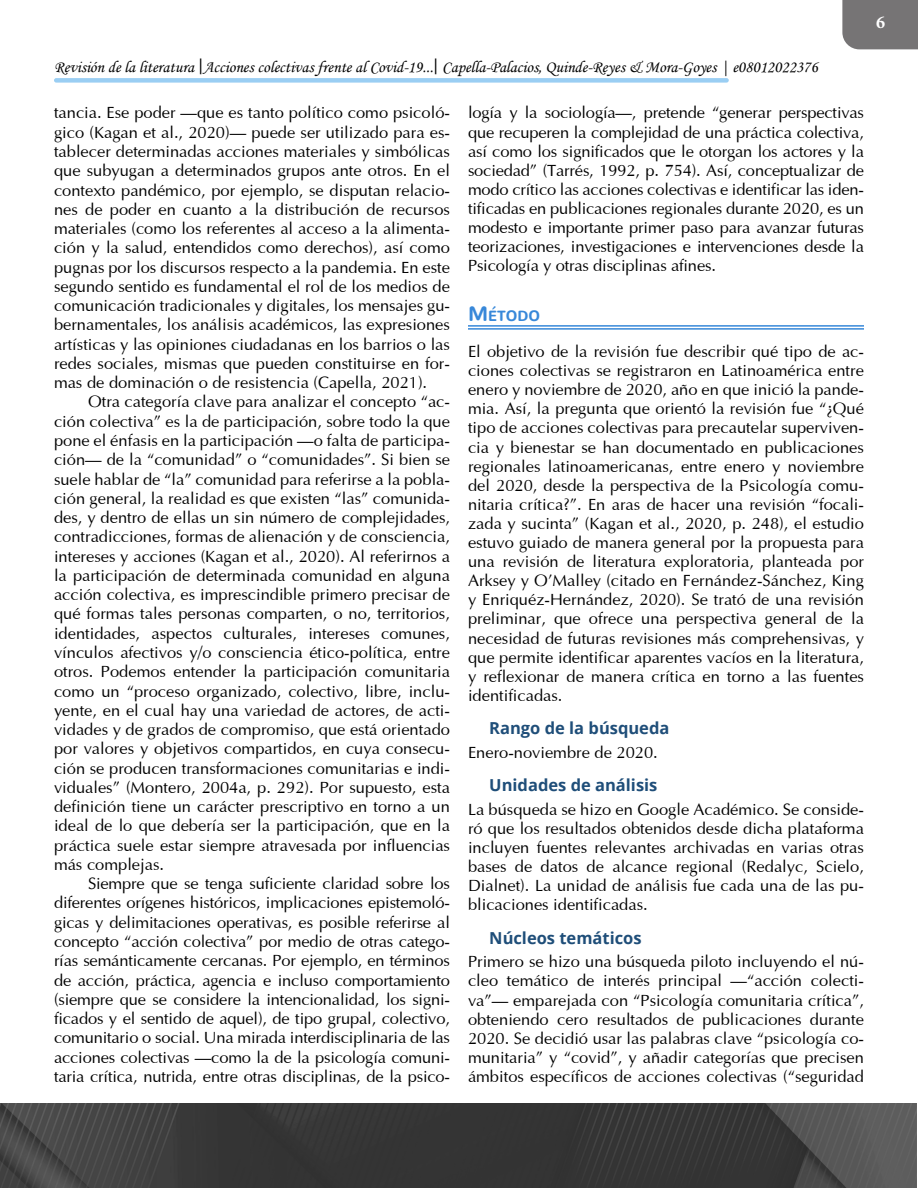
<style>
.page{position:relative;width:918px;height:1188px;background:#fff}
.page>*{position:absolute;margin:0;border:0;box-sizing:border-box;transform-origin:0 0}
.t1{font:700 18px "Minion Pro";color:#fff}
.t2{font:16.5px/19.2px "Optima";color:#000;text-align:justify}
.t3{font:16.5px "Monotype Corsiva";color:#000}
.Nivel_2{font:700 16.5px "Open Sans";color:#1f4e79}
.Nivel_1{font:800 14.7px "Nunito";color:#3888d9}
.s1{font-family:"Soberana Sans";font-size:15px}
.s2{font-size:21px}
</style>
<div class="page">
<div style="left:54px;top:78px;width:675px;height:5px;background:#9acef3;border-radius:2px"></div>
<img style="left:0;top:1103px;width:917px;height:85px">
<div style="left:842px;top:0;width:76px;height:49px;background:#767475"></div>
<hr style="left:468px;top:325px;width:396px;height:2px;background:#3888d9">
<hr style="left:468px;top:328px;width:396px;height:2px;background:#3888d9">
<p class="t3" style="left:54px;top:57px;width:765px">Revisión de la literatura <span class="s1">|</span>Acciones colectivas frente al Covid-19...<span class="s1">|</span> Capella-Palacios, Quinde-Reyes &amp; Mora-Goyes | e08012022376</p>
<p class="t2" style="left:54px;top:102px;width:398px">tancia. Ese poder —que es tanto político como psicoló&shy;gico (Kagan et al., 2020)— puede ser utilizado para es&shy;tablecer determinadas acciones materiales y simbólicas que subyugan a determinados grupos ante otros. En el contexto pandémico, por ejemplo, se disputan relacio&shy;nes de poder en cuanto a la distribución de recursos materiales (como los referentes al acceso a la alimenta&shy;ción y la salud, entendidos como derechos), así como pugnas por los discursos respecto a la pandemia. En este segundo sentido es fundamental el rol de los medios de comunicación tradicionales y digitales, los mensajes gu&shy;bernamentales, los análisis académicos, las expresiones artísticas y las opiniones ciudadanas en los barrios o las redes sociales, mismas que pueden constituirse en for&shy;mas de dominación o de resistencia (Capella, 2021).</p>
<p class="t2" style="left:54px;top:391px;width:398px;text-indent:34px">Otra categoría clave para analizar el concepto “ac&shy;ción colectiva” es la de participación, sobre todo la que pone el énfasis en la participación —o falta de participa&shy;ción— de la “comunidad” o “comunidades”. Si bien se suele hablar de “la” comunidad para referirse a la pobla&shy;ción general, la realidad es que existen “las” comunida&shy;des, y dentro de ellas un sin número de complejidades, contradicciones, formas de alienación y de consciencia, intereses y acciones (Kagan et al., 2020). Al referirnos a la participación de determinada comunidad en alguna acción colectiva, es imprescindible primero precisar de qué formas tales personas comparten, o no, territorios, identidades, aspectos culturales, intereses comunes, vínculos afectivos y/o consciencia ético-política, entre otros. Podemos entender la participación comunitaria como un “proceso organizado, colectivo, libre, inclu&shy;yente, en el cual hay una variedad de actores, de acti&shy;vidades y de grados de compromiso, que está orientado por valores y objetivos compartidos, en cuya consecu&shy;ción se producen transformaciones comunitarias e indi&shy;viduales” (Montero, 2004a, p. 292). Por supuesto, esta definición tiene un carácter prescriptivo en torno a un ideal de lo que debería ser la participación, que en la práctica suele estar siempre atravesada por influencias más complejas.</p>
<p class="t2" style="left:54px;top:873px;width:398px;text-indent:34px">Siempre que se tenga suficiente claridad sobre los diferentes orígenes históricos, implicaciones epistemoló&shy;gicas y delimitaciones operativas, es posible referirse al concepto “acción colectiva” por medio de otras catego&shy;rías semánticamente cercanas. Por ejemplo, en términos de acción, práctica, agencia e incluso comportamiento (siempre que se considere la intencionalidad, los signi&shy;ficados y el sentido de aquel), de tipo grupal, colectivo, comunitario o social. Una mirada interdisciplinaria de las acciones colectivas —como la de la psicología comuni&shy;taria crítica, nutrida, entre otras disciplinas, de la psico-</p>
<p class="t2" style="left:468px;top:102px;width:398px">logía y la sociología—, pretende “generar perspectivas que recuperen la complejidad de una práctica colectiva, así como los significados que le otorgan los actores y la sociedad” (Tarrés, 1992, p. 754). Así, conceptualizar de modo crítico las acciones colectivas e identificar las iden&shy;tificadas en publicaciones regionales durante 2020, es un modesto e importante primer paso para avanzar futuras teorizaciones, investigaciones e intervenciones desde la Psicología y otras disciplinas afines.</p>
<p class="Nivel_1" style="left:468px;top:302px;width:74px"><span class="s2">M</span>étodo</p>
<p class="t2" style="left:468px;top:341px;width:398px">El objetivo de la revisión fue describir qué tipo de ac&shy;ciones colectivas se registraron en Latinoamérica entre enero y noviembre de 2020, año en que inició la pande&shy;mia. Así, la pregunta que orientó la revisión fue “¿Qué tipo de acciones colectivas para precautelar superviven&shy;cia y bienestar se han documentado en publicaciones regionales latinoamericanas, entre enero y noviembre del 2020, desde la perspectiva de la Psicología comu&shy;nitaria crítica?”. En aras de hacer una revisión “focali&shy;zada y sucinta” (Kagan et al., 2020, p. 248), el estudio estuvo guiado de manera general por la propuesta para una revisión de literatura exploratoria, planteada por Arksey y O’Malley (citado en Fernández-Sánchez, King y Enriquéz-Hernández, 2020). Se trató de una revisión preliminar, que ofrece una perspectiva general de la necesidad de futuras revisiones más comprehensivas, y que permite identificar aparentes vacíos en la literatura, y reflexionar de manera crítica en torno a las fuentes identificadas.</p>
<p class="Nivel_2" style="left:489px;top:717px;width:182px">Rango de la búsqueda</p>
<p class="t2" style="left:468px;top:741px;width:191px">Enero-noviembre de 2020.</p>
<p class="Nivel_2" style="left:489px;top:774px;width:170px">Unidades de análisis</p>
<p class="t2" style="left:468px;top:798px;width:398px">La búsqueda se hizo en Google Académico. Se conside&shy;ró que los resultados obtenidos desde dicha plataforma incluyen fuentes relevantes archivadas en varias otras bases de datos de alcance regional (Redalyc, Scielo, Dialnet). La unidad de análisis fue cada una de las pu&shy;blicaciones identificadas.</p>
<p class="Nivel_2" style="left:489px;top:926px;width:154px">Núcleos temáticos</p>
<p class="t2" style="left:468px;top:951px;width:398px">Primero se hizo una búsqueda piloto incluyendo el nú&shy;cleo temático de interés principal —“acción colecti&shy;va”— emparejada con “Psicología comunitaria crítica”, obteniendo cero resultados de publicaciones durante 2020. Se decidió usar las palabras clave “psicología co&shy;munitaria” y “covid”, y añadir categorías que precisen ámbitos específicos de acciones colectivas (“seguridad</p>
<p class="t1" style="left:876px;top:10px;width:10px">6</p>
</div>
